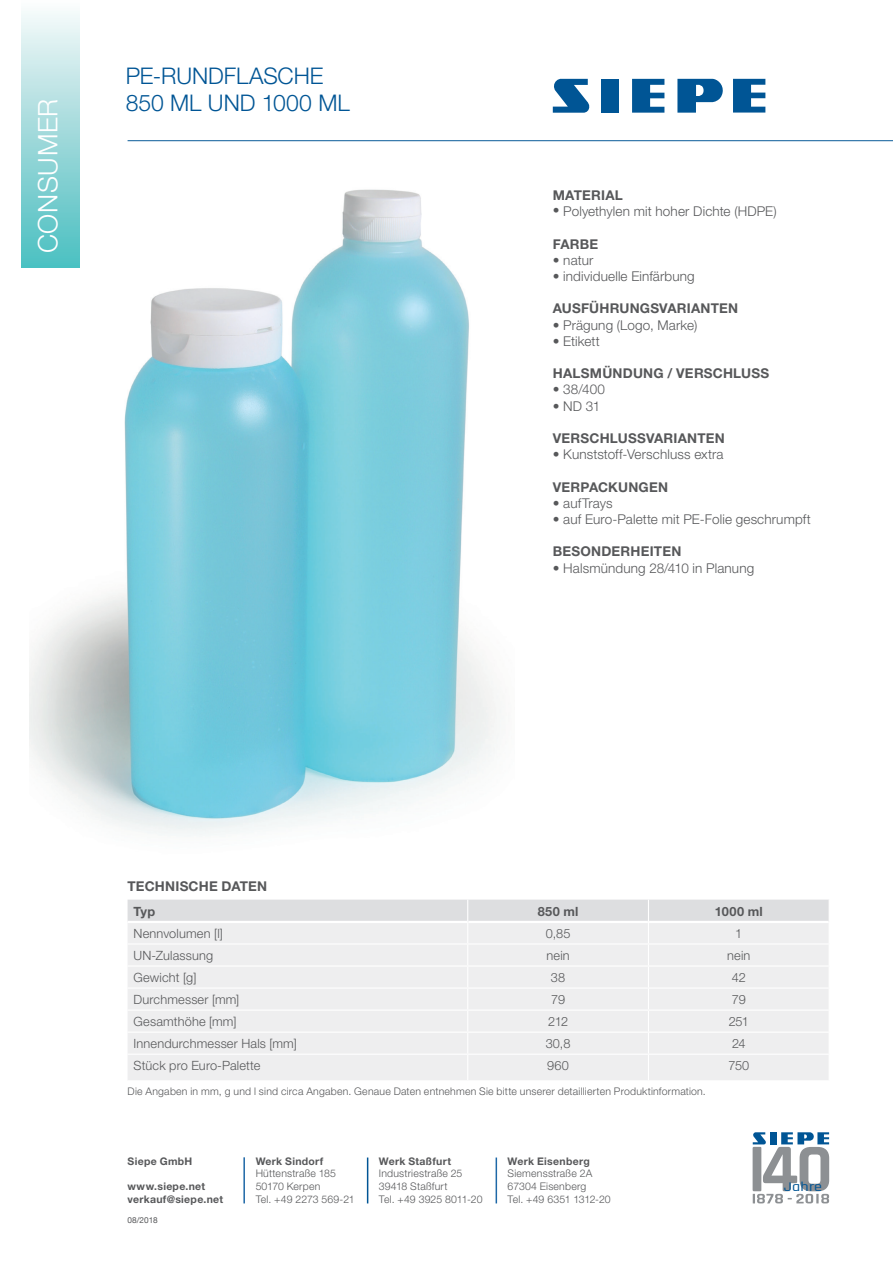
<style>
.page{position:relative;width:893px;height:1263px;background:#fff}
.page>*{position:absolute;margin:0;border:0;box-sizing:border-box;transform-origin:0 0}
.t1{font:300 27px "Helvetica Neue LT Std";letter-spacing:.025em;color:#fff}
.t2{font:300 22.95px/27.6px "Helvetica Neue LT Std";letter-spacing:-.005em;color:#005595}
.t3{font:300 13.5px "Helvetica Neue LT Std";letter-spacing:.01em;color:#57585a}
.t4{font:700 13.5px "Helvetica Neue LT Pro";letter-spacing:.015em;color:#57585a}
.t5{font:500 13.35px "Rajdhani";letter-spacing:.01em;color:#005595;scale:1.2 1}
.t6{font:300 12.75px "Helvetica Neue LT Std";letter-spacing:.015em;color:#57585a}
.t7{font:700 12.75px "Helvetica Neue LT Pro";letter-spacing:.025em;color:#57585a}
.t8{font:300 10.5px/12.6px "Helvetica Neue LT Std";letter-spacing:.02em;color:#57585a}
.t9{font:700 10.5px/12.6px "Helvetica Neue LT Pro";letter-spacing:.03em;color:#57585a}
.t10{font:8.25px "Helvetica Neue";color:#57585a}
</style>
<div class="page">
<img style="left:30px;top:189px;width:471px;height:647px">
<hr style="left:128px;top:140px;width:765px;height:1px;background:#0a5b98">
<hr style="left:367px;top:1157px;width:1px;height:46px;background:#005595">
<hr style="left:496px;top:1157px;width:1px;height:46px;background:#1e68a7">
<hr style="left:243px;top:1157px;width:2px;height:46px;background:#1e68a7">
<div style="left:601px;top:79px;width:17px;height:34px;background:#005595"></div>
<svg style="left:632px;top:79px;width:32px;height:34px"></svg>
<svg style="left:677px;top:79px;width:46px;height:34px"></svg>
<svg style="left:733px;top:79px;width:32px;height:34px"></svg>
<svg style="left:553px;top:79px;width:37px;height:34px"></svg>
<div style="left:21px;top:0;width:59px;height:268px;background:linear-gradient(to bottom,#fbfafa,#49bdbf)"></div>
<svg style="left:128px;top:900px;width:701px;height:180px;background:#ececed"></svg>
<hr style="left:128px;top:1009px;width:340px;height:2px;background:#fff">
<hr style="left:468px;top:1009px;width:180px;height:2px;background:#fff">
<hr style="left:648px;top:1009px;width:182px;height:2px;background:#fff">
<svg style="left:753px;top:1132px;width:76px;height:71px"></svg>
<h1 class="t1" style="left:31px;top:253px;width:156px;rotate:-90deg">CONSUMER</h1>
<h2 class="t2" style="left:126px;top:61px;width:225px">PE-RUNDFLASCHE<br>850 ML UND 1000 ML</h2>
<p class="t4" style="left:553px;top:187px;width:72px">MATERIAL</p>
<p class="t3" style="left:553px;top:203px;width:225px">• Polyethylen mit hoher Dichte (HDPE)</p>
<p class="t4" style="left:553px;top:235px;width:47px">FARBE</p>
<p class="t3" style="left:553px;top:252px;width:42px">• natur</p>
<p class="t3" style="left:553px;top:268px;width:143px">• individuelle Einfärbung</p>
<p class="t4" style="left:553px;top:300px;width:187px">AUSFÜHRUNGSVARIANTEN</p>
<p class="t3" style="left:553px;top:316px;width:146px">• Prägung (Logo, Marke)</p>
<p class="t3" style="left:553px;top:333px;width:49px">• Etikett</p>
<p class="t4" style="left:553px;top:365px;width:218px">HALSMÜNDUNG / VERSCHLUSS</p>
<p class="t3" style="left:553px;top:381px;width:54px">• 38/400</p>
<p class="t3" style="left:553px;top:397px;width:49px">• ND 31</p>
<p class="t4" style="left:553px;top:430px;width:173px">VERSCHLUSSVARIANTEN</p>
<p class="t3" style="left:553px;top:446px;width:172px">• Kunststoff-Verschluss extra</p>
<p class="t4" style="left:553px;top:478px;width:117px">VERPACKUNGEN</p>
<p class="t3" style="left:553px;top:495px;width:61px">• aufTrays</p>
<p class="t3" style="left:553px;top:511px;width:260px">• auf Euro-Palette mit PE-Folie geschrumpft</p>
<p class="t4" style="left:553px;top:543px;width:130px">BESONDERHEITEN</p>
<p class="t3" style="left:553px;top:559px;width:203px">• Halsmündung 28/410 in Planung</p>
<p class="t4" style="left:128px;top:877px;width:141px">TECHNISCHE DATEN</p>
<p class="t7" style="left:134px;top:903px;width:23px">Typ</p>
<p class="t7" style="left:538px;top:903px;width:42px">850 ml</p>
<p class="t7" style="left:715px;top:903px;width:49px">1000 ml</p>
<p class="t6" style="left:134px;top:926px;width:91px">Nennvolumen [l]</p>
<p class="t6" style="left:546px;top:926px;width:26px">0,85</p>
<p class="t6" style="left:735px;top:926px;width:9px">1</p>
<p class="t6" style="left:134px;top:948px;width:81px">UN-Zulassung</p>
<p class="t6" style="left:546px;top:948px;width:25px">nein</p>
<p class="t6" style="left:727px;top:948px;width:25px">nein</p>
<p class="t6" style="left:134px;top:970px;width:64px">Gewicht [g]</p>
<p class="t6" style="left:551px;top:970px;width:16px">38</p>
<p class="t6" style="left:732px;top:970px;width:15px">42</p>
<p class="t6" style="left:134px;top:992px;width:107px">Durchmesser [mm]</p>
<p class="t6" style="left:551px;top:992px;width:15px">79</p>
<p class="t6" style="left:732px;top:992px;width:15px">79</p>
<p class="t6" style="left:134px;top:1014px;width:104px">Gesamthöhe [mm]</p>
<p class="t6" style="left:548px;top:1014px;width:22px">212</p>
<p class="t6" style="left:729px;top:1014px;width:22px">251</p>
<p class="t6" style="left:134px;top:1036px;width:165px">Innendurchmesser Hals [mm]</p>
<p class="t6" style="left:546px;top:1036px;width:26px">30,8</p>
<p class="t6" style="left:732px;top:1036px;width:15px">24</p>
<p class="t6" style="left:134px;top:1058px;width:129px">Stück pro Euro-Palette</p>
<p class="t6" style="left:547px;top:1058px;width:23px">960</p>
<p class="t6" style="left:728px;top:1058px;width:22px">750</p>
<p class="t8" style="left:128px;top:1084px;width:580px">Die Angaben in mm, g und l sind circa Angaben. Genaue Daten entnehmen Sie bitte unserer detaillierten Produktinformation.</p>
<p class="t9" style="left:128px;top:1154px;width:66px">Siepe GmbH</p>
<p class="t9" style="left:128px;top:1180px;width:97px">www.siepe.net verkauf@siepe.net</p>
<p class="t10" style="left:128px;top:1215px;width:32px">08/2018</p>
<p class="t9" style="left:256px;top:1154px;width:69px">Werk Sindorf</p>
<p class="t8" style="left:256px;top:1167px;width:101px">Hüttenstraße 185<br>50170 Kerpen<br>Tel. +49 2273 569-21</p>
<p class="t9" style="left:379px;top:1154px;width:74px">Werk Staßfurt</p>
<p class="t8" style="left:379px;top:1167px;width:105px">Industriestraße 25<br>39418 Staßfurt<br>Tel. +49 3925 8011-20</p>
<p class="t9" style="left:508px;top:1154px;width:84px">Werk Eisenberg</p>
<p class="t8" style="left:508px;top:1167px;width:105px">Siemensstraße 2A<br>67304 Eisenberg<br>Tel. +49 6351 1312-20</p>
<p class="t5" style="left:784px;top:1179px;width:33px">Jahre</p>
</div>
